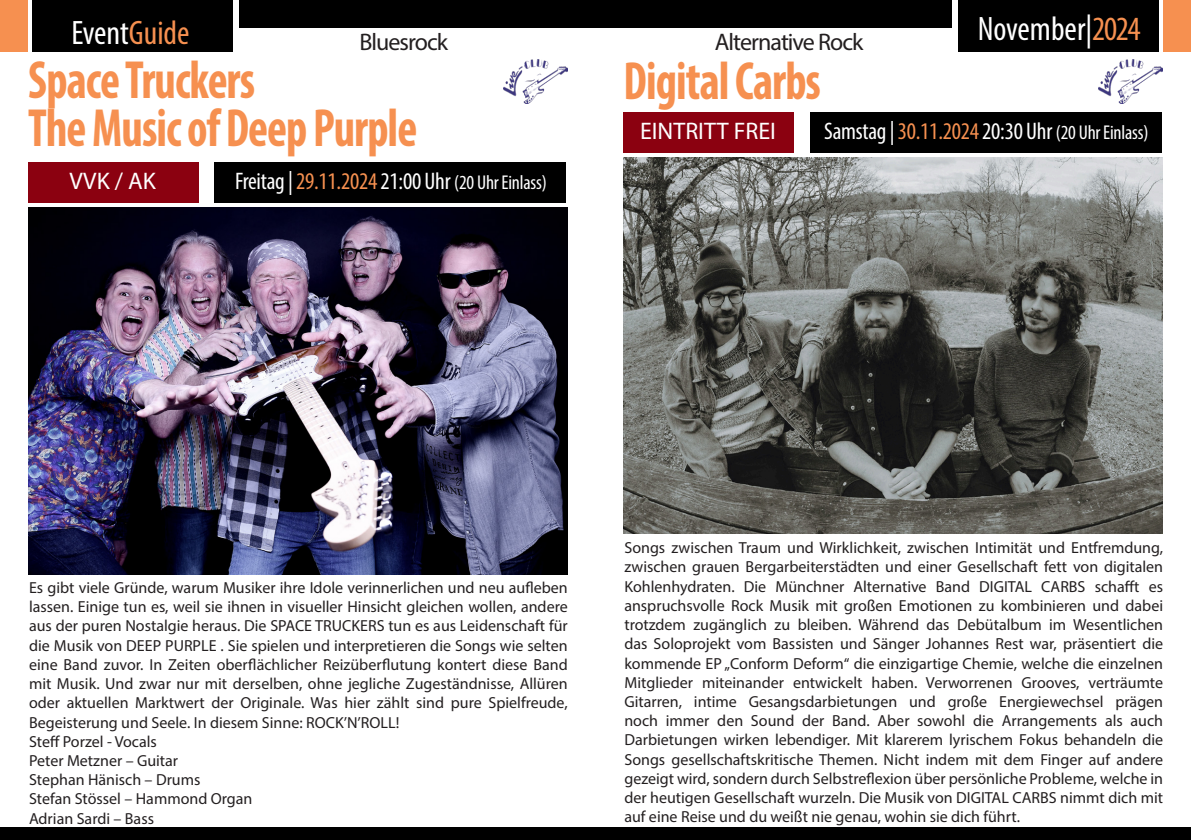
<style>
.page{position:relative;width:1191px;height:840px;background:#fff}
.page>*{position:absolute;margin:0;border:0;box-sizing:border-box;transform-origin:0 0}
.t1{font:700 condensed 54px/48px "Myriad Pro";letter-spacing:-.02em;color:#f69050;scale:.88 1}
.t2{font:condensed 34px "Myriad Pro";color:#fff}
.t3{font:condensed 24px "Myriad Pro";letter-spacing:-.01em;color:#fff}
.t4{font:24px "Myriad Pro";letter-spacing:-.04em;color:#231f20}
.t5{font:24px "Myriad Pro";color:#fff}
.t6{font:16px/19.2px "Myriad Pro";color:#231f20}
.s1{color:#f69050}
.s2{font-size:20px}
</style>
<div class="page">
<div style="left:595px;top:0;width:356px;height:27px;background:#000"></div>
<div style="left:958px;top:0;width:200px;height:51px;background:#000"></div>
<div style="left:1163px;top:0;width:28px;height:51px;background:#f69050"></div>
<div style="left:239px;top:0;width:356px;height:27px;background:#000"></div>
<div style="left:32px;top:0;width:200px;height:51px;background:#000"></div>
<div style="left:0;top:0;width:27px;height:51px;background:#f69050"></div>
<div style="left:0;top:827px;width:1191px;height:12px;background:#000"></div>
<img style="left:503px;top:59px;width:64px;height:44px">
<div style="left:214px;top:162px;width:352px;height:40px;background:#000"></div>
<div style="left:28px;top:162px;width:170px;height:40px;background:#8b0110"></div>
<img style="left:28px;top:207px;width:539px;height:367px">
<img style="left:1099px;top:59px;width:63px;height:44px">
<div style="left:810px;top:112px;width:351px;height:40px;background:#000"></div>
<div style="left:623px;top:112px;width:170px;height:40px;background:#8b0110"></div>
<img style="left:623px;top:157px;width:539px;height:376px">
<h2 class="t2" style="left:71px;top:12px;width:120px">Event<span class="s1">Guide</span></h2>
<h2 class="t2" style="left:977px;top:8px;width:164px">November|<span class="s1">2024</span></h2>
<h3 class="t4" style="left:359px;top:27px;width:90px">Bluesrock</h3>
<h1 class="t1" style="left:28px;top:55px;width:443px">Space Truckers<br>The Music of Deep Purple</h1>
<h3 class="t5" style="left:70px;top:166px;width:88px">VVK / AK</h3>
<h3 class="t3" style="left:235px;top:167px;width:313px">Freitag|<span class="s1">29.11.2024</span>21:00 Uhr <span class="s2">(20 Uhr Einlass)</span></h3>
<h3 class="t4" style="left:715px;top:27px;width:150px">Alternative Rock</h3>
<h1 class="t1" style="left:623px;top:55px;width:226px">Digital Carbs</h1>
<h3 class="t5" style="left:640px;top:116px;width:137px">EINTRITT FREI</h3>
<h3 class="t3" style="left:824px;top:117px;width:326px">Samstag|<span class="s1">30.11.2024</span>20:30 Uhr <span class="s2">(20 Uhr Einlass)</span></h3>
<p class="t6" style="left:29px;top:577px;width:540px">Es gibt viele Gründe, warum Musiker ihre Idole verinnerlichen und neu aufleben lassen. Einige tun es, weil sie ihnen in visueller Hinsicht gleichen wollen, andere aus der puren Nostalgie heraus. Die SPACE TRUCKERS tun es aus Leidenschaft für die Musik von DEEP PURPLE . Sie spielen und interpretieren die Songs wie selten eine Band zuvor. In Zeiten oberflächlicher Reizüberflutung kontert diese Band mit Musik. Und zwar nur mit derselben, ohne jegliche Zugeständnisse, Allüren oder aktuellen Marktwert der Originale. Was hier zählt sind pure Spielfreude, Begeisterung und Seele. In diesem Sinne: ROCK’N’ROLL!<br>Steff Porzel - Vocals<br>Peter Metzner – Guitar<br>Stephan Hänisch – Drums<br>Stefan Stössel – Hammond Organ<br>Adrian Sardi – Bass</p>
<p class="t6" style="left:624px;top:537px;width:540px;text-align:justify">Songs zwischen Traum und Wirklichkeit, zwischen Intimität und Entfremdung, zwischen grauen Bergarbeiterstädten und einer Gesellschaft fett von digitalen Kohlenhydraten. Die Münchner Alternative Band DIGITAL CARBS schafft es anspruchsvolle Rock Musik mit großen Emotionen zu kombinieren und dabei trotzdem zugänglich zu bleiben. Während das Debütalbum im Wesentlichen das Soloprojekt vom Bassisten und Sänger Johannes Rest war, präsentiert die kommende EP „Conform Deform“ die einzigartige Chemie, welche die einzelnen Mitglieder miteinander entwickelt haben. Verworrenen Grooves, verträumte Gitarren, intime Gesangsdarbietungen und große Energiewechsel prägen noch immer den Sound der Band. Aber sowohl die Arrangements als auch Darbietungen wirken lebendiger. Mit klarerem lyrischem Fokus behandeln die Songs gesellschaftskritische Themen. Nicht indem mit dem Finger auf andere gezeigt wird, sondern durch Selbstreflexion über persönliche Probleme, welche in der heutigen Gesellschaft wurzeln. Die Musik von DIGITAL CARBS nimmt dich mit auf eine Reise und du weißt nie genau, wohin sie dich führt.</p>
</div>
